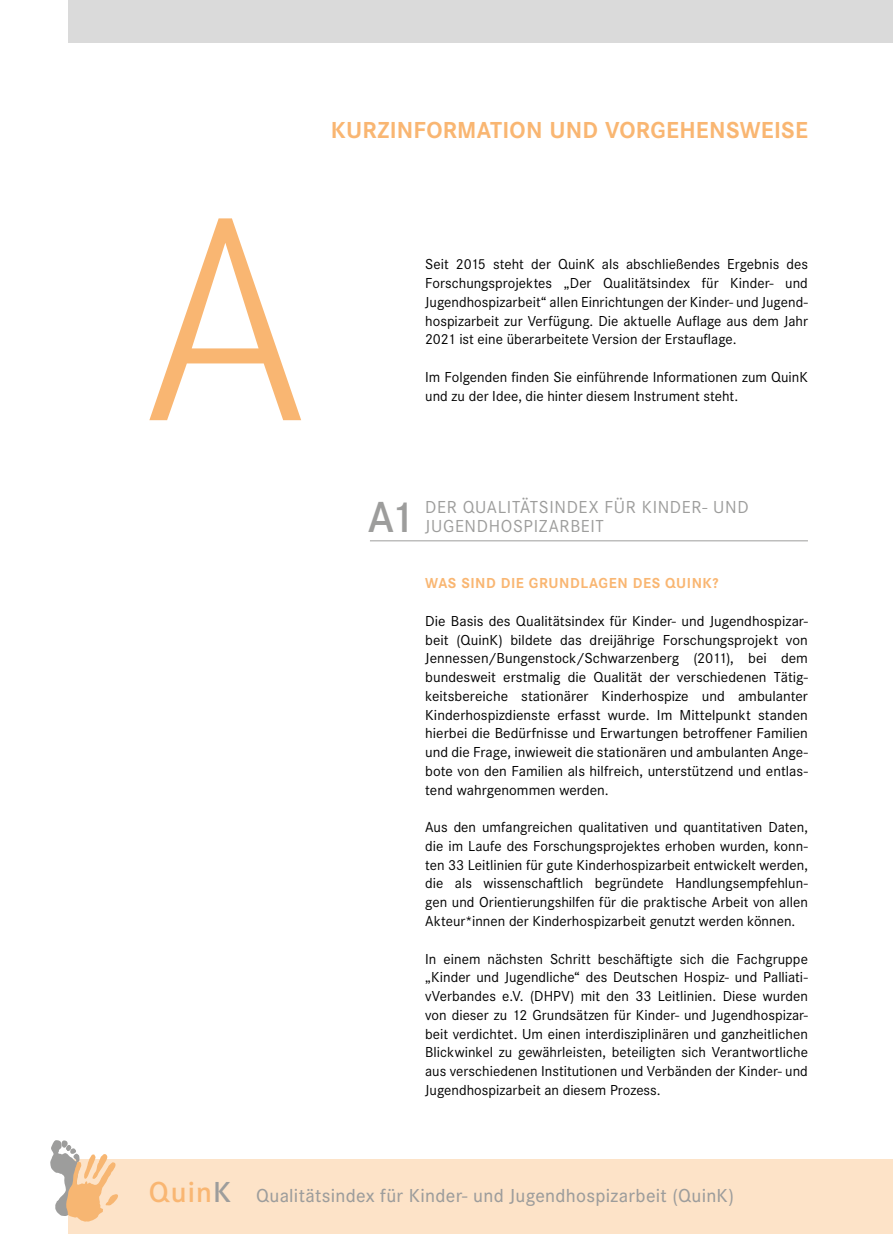
<style>
.page{position:relative;width:893px;height:1234px;background:#fff}
.page>*{position:absolute;margin:0;border:0;box-sizing:border-box;transform-origin:0 0}
.t1{font:300 300px "Corporate S Pro";color:#f9b672}
.t2{font:600 45px "Corporate S Pro";color:#9d9d9c}
.t3{font:700 24px "Corporate S Pro";letter-spacing:.01em;color:#f9b672}
.t4{font:500 19.5px "Corporate S Pro";letter-spacing:.015em;color:#9d9d9c}
.t5{font:18px/18.8px "Corporate S Pro";letter-spacing:.035em;color:#9d9d9c}
.t6{font:15px/18.8px "Corporate S Pro";color:#000;text-align:justify}
.t7{font:700 15px "Corporate S Pro";letter-spacing:.035em;color:#f9b672}
.s1{font-weight:700;font-size:37.5px;color:#c6c6c6}
.s2{font-weight:600;font-size:30px;color:#f9b672}
.s3{font-weight:600;font-size:30px}
</style>
<div class="page">
<div style="left:68px;top:1159px;width:825px;height:74px;background:#fde3c8"></div>
<div style="left:68px;top:0;width:825px;height:43px;background:#dadada"></div>
<svg style="left:50px;top:1140px;width:68px;height:81px"></svg>
<hr style="left:370px;top:540px;width:438px;height:1px;background:#9d9d9c">
<h3 class="t3" style="left:331px;top:111px;width:479px">KURZINFORMATION UND VORGEHENSWEISE</h3>
<h1 class="t1" style="left:142px;top:110px;width:168px">A</h1>
<p class="t6" style="left:425px;top:254px;width:384px">Seit 2015 steht der QuinK als abschließendes Ergebnis des Forschungsprojektes „Der Qualitätsindex für Kinder- und Jugendhospizarbeit“ allen Einrichtungen der Kinder- und Jugend&shy;hospizarbeit zur Verfügung. Die aktuelle Auflage aus dem Jahr 2021 ist eine überarbeitete Version der Erstauflage.</p>
<p class="t6" style="left:425px;top:366px;width:384px">Im Folgenden finden Sie einführende Informationen zum QuinK und zu der Idee, die hinter diesem Instrument steht.</p>
<h2 class="t2" style="left:368px;top:483px;width:48px">A1</h2>
<p class="t5" style="left:425px;top:496px;width:325px">DER QUALITÄTSINDEX FÜR KINDER- UND<br>JUGENDHOSPIZARBEIT</p>
<p class="t7" style="left:425px;top:571px;width:295px">WAS SIND DIE GRUNDLAGEN DES QUINK?</p>
<p class="t6" style="left:425px;top:610px;width:384px">Die Basis des Qualitätsindex für Kinder- und Jugendhospizar&shy;beit (QuinK) bildete das dreijährige Forschungsprojekt von Jennessen/Bungenstock/Schwarzenberg (2011), bei dem bundesweit erstmalig die Qualität der verschiedenen Tätig&shy;keitsbereiche stationärer Kinderhospize und ambulanter Kinderhospizdienste erfasst wurde. Im Mittelpunkt standen hierbei die Bedürfnisse und Erwartungen betroffener Familien und die Frage, inwieweit die stationären und ambulanten Ange&shy;bote von den Familien als hilfreich, unterstützend und entlas&shy;tend wahrgenommen werden.</p>
<p class="t6" style="left:425px;top:816px;width:384px">Aus den umfangreichen qualitativen und quantitativen Daten, die im Laufe des Forschungsprojektes erhoben wurden, konn&shy;ten 33 Leitlinien für gute Kinderhospizarbeit entwickelt werden, die als wissenschaftlich begründete Handlungsempfehlun&shy;gen und Orientierungshilfen für die praktische Arbeit von allen Akteur*innen der Kinderhospizarbeit genutzt werden können.</p>
<p class="t6" style="left:425px;top:947px;width:384px">In einem nächsten Schritt beschäftigte sich die Fachgruppe „Kinder und Jugendliche“ des Deutschen Hospiz- und Palliati&shy;vVerbandes e.V. (DHPV) mit den 33 Leitlinien. Diese wurden von dieser zu 12 Grundsätzen für Kinder- und Jugendhospizar&shy;beit verdichtet. Um einen interdisziplinären und ganzheitlichen Blickwinkel zu gewährleisten, beteiligten sich Verantwortliche aus verschiedenen Institutionen und Verbänden der Kinder- und Jugendhospizarbeit an diesem Prozess.</p>
<h3 class="t4" style="left:37px;top:1180px;width:699px"><span class="s1">094</span> <span class="s2">Quin</span><span class="s3">K</span><span class="s2">Quin</span>Qualitätsindex für Kinder- und Jugendhospizarbeit (QuinK)</h3>
<h3 class="t4" style="left:286px;top:1180px;width:522px"><span class="s3">K</span> Qualitätsindex für Kinder- und Jugendhospizarbeit (QuinK)</h3>
</div>
